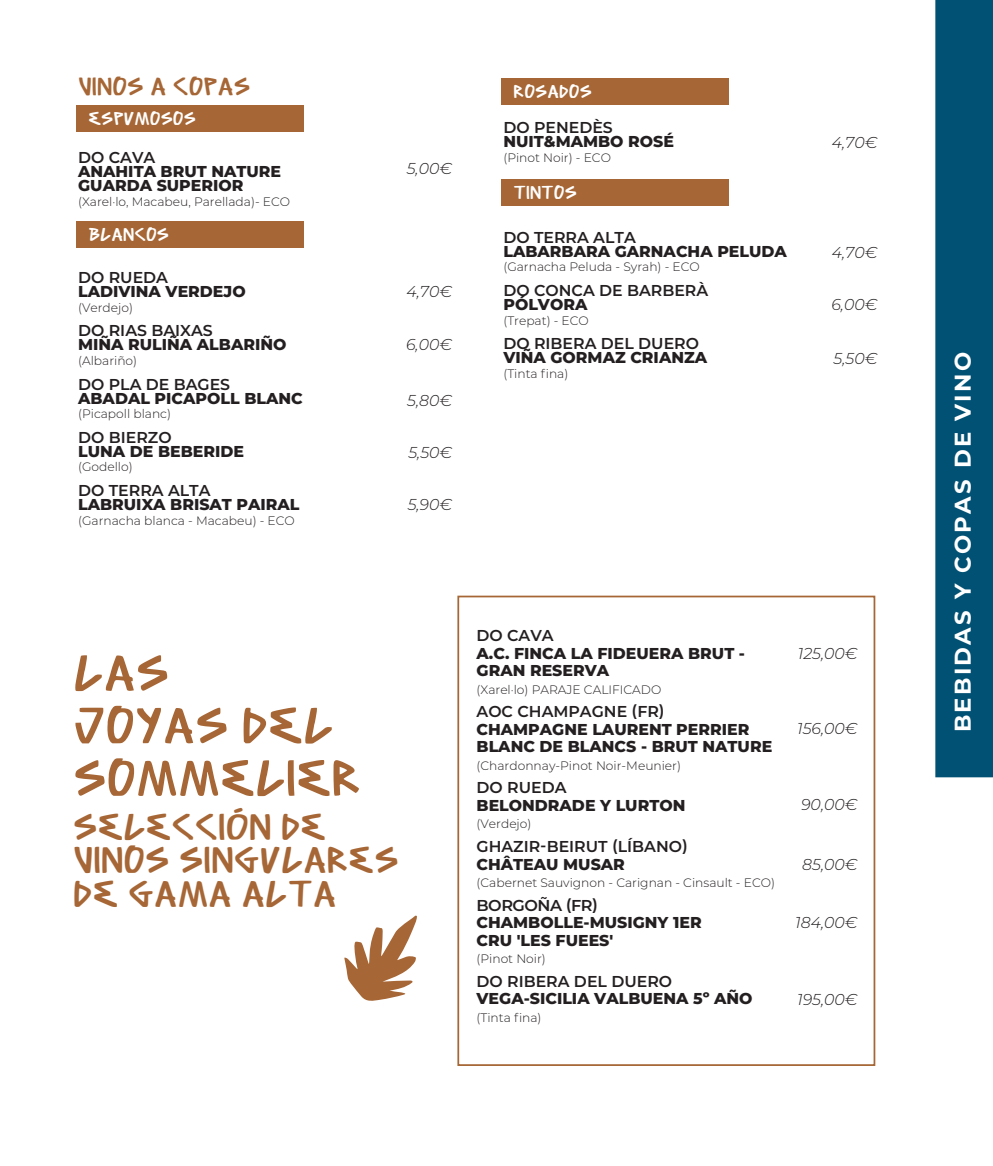
<style>
.page{position:relative;width:993px;height:1166px;background:#fff}
.page>*{position:absolute;margin:0;border:0;box-sizing:border-box;transform-origin:0 0}
.t1{font:52.5px/52.5px "Sm 0804";color:#a66635}
.t2{font:38.5px/33.2px "Sm 0804";color:#a66635}
.t3{font:26.25px "Sm 0804";color:#a66635}
.t4{font:700 22.75px "Montserrat";letter-spacing:.1em;color:#fff}
.t5{font:19.25px "Sm 0804";color:#fff}
.t6{font:800 15.75px/17.5px "Montserrat";color:#231f20}
.t7{font:600 15.75px "Montserrat";color:#231f20}
.t8{font:italic 300 15.75px "Montserrat";color:#231f20}
.t9{font:600 15.75px "Montserrat";letter-spacing:-.03em;color:#231f20}
.t10{font:300 12.25px "Montserrat";color:#231f20}
</style>
<div class="page">
<div style="left:935px;top:0;width:57px;height:777px;background:#005173"></div>
<div style="left:457px;top:596px;width:418px;height:470px;border:2px solid #a66635"></div>
<svg style="left:344px;top:915px;width:73px;height:86px"></svg>
<div style="left:76px;top:105px;width:227px;height:27px;background:#a66635"></div>
<div style="left:76px;top:222px;width:227px;height:26px;background:#a66635"></div>
<div style="left:501px;top:79px;width:227px;height:26px;background:#a66635"></div>
<div style="left:501px;top:179px;width:227px;height:26px;background:#a66635"></div>
<h3 class="t3" style="left:78px;top:73px;width:174px">VINOS A COPAS</h3>
<p class="t5" style="left:88px;top:109px;width:109px">ESPUMOSOS</p>
<p class="t7" style="left:78px;top:146px;width:79px">DO CAVA</p>
<p class="t6" style="left:78px;top:163px;width:204px;line-height:14px">ANAHITA BRUT NATURE<br>GUARDA SUPERIOR</p>
<p class="t10" style="left:78px;top:193px;width:213px">(Xarel·lo, Macabeu, Parellada)- ECO</p>
<p class="t5" style="left:88px;top:225px;width:82px">BLANCOS</p>
<p class="t7" style="left:78px;top:266px;width:91px">DO RUEDA</p>
<p class="t6" style="left:78px;top:282px;width:169px">LADIVINA VERDEJO</p>
<p class="t10" style="left:78px;top:299px;width:56px">(Verdejo)</p>
<p class="t7" style="left:78px;top:319px;width:136px">DO RIAS BAIXAS</p>
<p class="t6" style="left:78px;top:335px;width:210px">MIÑA RULIÑA ALBARIÑO</p>
<p class="t10" style="left:78px;top:352px;width:60px">(Albariño)</p>
<p class="t7" style="left:78px;top:373px;width:153px">DO PLA DE BAGES</p>
<p class="t6" style="left:78px;top:388px;width:226px">ABADAL PICAPOLL BLANC</p>
<p class="t10" style="left:78px;top:405px;width:94px">(Picapoll blanc)</p>
<p class="t7" style="left:78px;top:426px;width:95px">DO BIERZO</p>
<p class="t6" style="left:78px;top:441px;width:167px">LUNA DE BEBERIDE</p>
<p class="t10" style="left:78px;top:459px;width:56px">(Godello)</p>
<p class="t7" style="left:78px;top:479px;width:134px">DO TERRA ALTA</p>
<p class="t6" style="left:78px;top:495px;width:223px">LABRUIXA BRISAT PAIRAL</p>
<p class="t10" style="left:78px;top:512px;width:218px">(Garnacha blanca - Macabeu) - ECO</p>
<p class="t8" style="left:406px;top:158px;width:47px">5,00€</p>
<p class="t8" style="left:406px;top:280px;width:47px">4,70€</p>
<p class="t8" style="left:406px;top:334px;width:47px">6,00€</p>
<p class="t8" style="left:407px;top:389px;width:46px">5,80€</p>
<p class="t8" style="left:408px;top:441px;width:45px">5,50€</p>
<p class="t8" style="left:407px;top:494px;width:46px">5,90€</p>
<p class="t5" style="left:513px;top:82px;width:80px">ROSADOS</p>
<p class="t7" style="left:503px;top:116px;width:111px">DO PENEDÈS</p>
<p class="t6" style="left:503px;top:132px;width:172px">NUIT&amp;MAMBO ROSÉ</p>
<p class="t10" style="left:503px;top:149px;width:109px">(Pinot Noir) - ECO</p>
<p class="t5" style="left:513px;top:182px;width:65px">TINTOS</p>
<p class="t7" style="left:503px;top:226px;width:134px">DO TERRA ALTA</p>
<p class="t6" style="left:503px;top:241px;width:285px">LABARBARA GARNACHA PELUDA</p>
<p class="t10" style="left:503px;top:259px;width:198px">(Garnacha Peluda - Syrah) - ECO</p>
<p class="t7" style="left:503px;top:279px;width:206px">DO CONCA DE BARBERÀ</p>
<p class="t6" style="left:503px;top:295px;width:85px">PÓLVORA</p>
<p class="t10" style="left:503px;top:312px;width:87px">(Trepat) - ECO</p>
<p class="t7" style="left:503px;top:332px;width:197px">DO RIBERA DEL DUERO</p>
<p class="t6" style="left:503px;top:348px;width:205px">VIÑA GORMAZ CRIANZA</p>
<p class="t10" style="left:503px;top:365px;width:66px">(Tinta fina)</p>
<p class="t8" style="left:831px;top:132px;width:47px">4,70€</p>
<p class="t8" style="left:831px;top:241px;width:47px">4,70€</p>
<p class="t8" style="left:831px;top:293px;width:47px">6,00€</p>
<p class="t8" style="left:833px;top:348px;width:45px">5,50€</p>
<h1 class="t1" style="left:73px;top:646px;width:289px">LAS<br>JOYAS DEL<br>SOMMELIER</h1>
<h2 class="t2" style="left:73px;top:810px;width:327px">SELECCIÓN DE<br>VINOS SINGULARES<br>DE GAMA ALTA</h2>
<p class="t7" style="left:476px;top:624px;width:79px">DO CAVA</p>
<p class="t6" style="left:476px;top:643px;width:270px">A.C. FINCA LA FIDEUERA BRUT -<br>GRAN RESERVA</p>
<p class="t10" style="left:476px;top:681px;width:186px">(Xarel·lo) PARAJE CALIFICADO</p>
<p class="t7" style="left:476px;top:700px;width:190px">AOC CHAMPAGNE (FR)</p>
<p class="t6" style="left:476px;top:719px;width:297px">CHAMPAGNE LAURENT PERRIER<br>BLANC DE BLANCS - BRUT NATURE</p>
<p class="t10" style="left:476px;top:757px;width:206px">(Chardonnay-Pinot Noir-Meunier)</p>
<p class="t7" style="left:476px;top:776px;width:91px">DO RUEDA</p>
<p class="t6" style="left:476px;top:796px;width:210px">BELONDRADE Y LURTON</p>
<p class="t10" style="left:476px;top:816px;width:56px">(Verdejo)</p>
<p class="t7" style="left:476px;top:835px;width:213px">GHAZIR-BEIRUT (LÍBANO)</p>
<p class="t6" style="left:476px;top:854px;width:150px">CHÂTEAU MUSAR</p>
<p class="t10" style="left:476px;top:874px;width:300px">(Cabernet Sauvignon - Carignan - Cinsault - ECO)</p>
<p class="t9" style="left:476px;top:894px;width:123px">BORGOÑA (FR)</p>
<p class="t6" style="left:476px;top:913px;width:226px">CHAMBOLLE-MUSIGNY 1ER<br>CRU 'LES FUEES'</p>
<p class="t10" style="left:476px;top:950px;width:71px">(Pinot Noir)</p>
<p class="t7" style="left:476px;top:970px;width:197px">DO RIBERA DEL DUERO</p>
<p class="t6" style="left:476px;top:989px;width:277px">VEGA-SICILIA VALBUENA 5º AÑO</p>
<p class="t10" style="left:476px;top:1009px;width:66px">(Tinta fina)</p>
<p class="t8" style="left:797px;top:642px;width:61px">125,00€</p>
<p class="t8" style="left:796px;top:718px;width:62px">156,00€</p>
<p class="t8" style="left:800px;top:793px;width:58px">90,00€</p>
<p class="t8" style="left:802px;top:854px;width:57px">85,00€</p>
<p class="t8" style="left:795px;top:912px;width:64px">184,00€</p>
<p class="t8" style="left:796px;top:988px;width:62px">195,00€</p>
<h3 class="t4" style="left:945px;top:732px;width:381px;rotate:-90deg">BEBIDAS Y COPAS DE VINO</h3>
</div>
